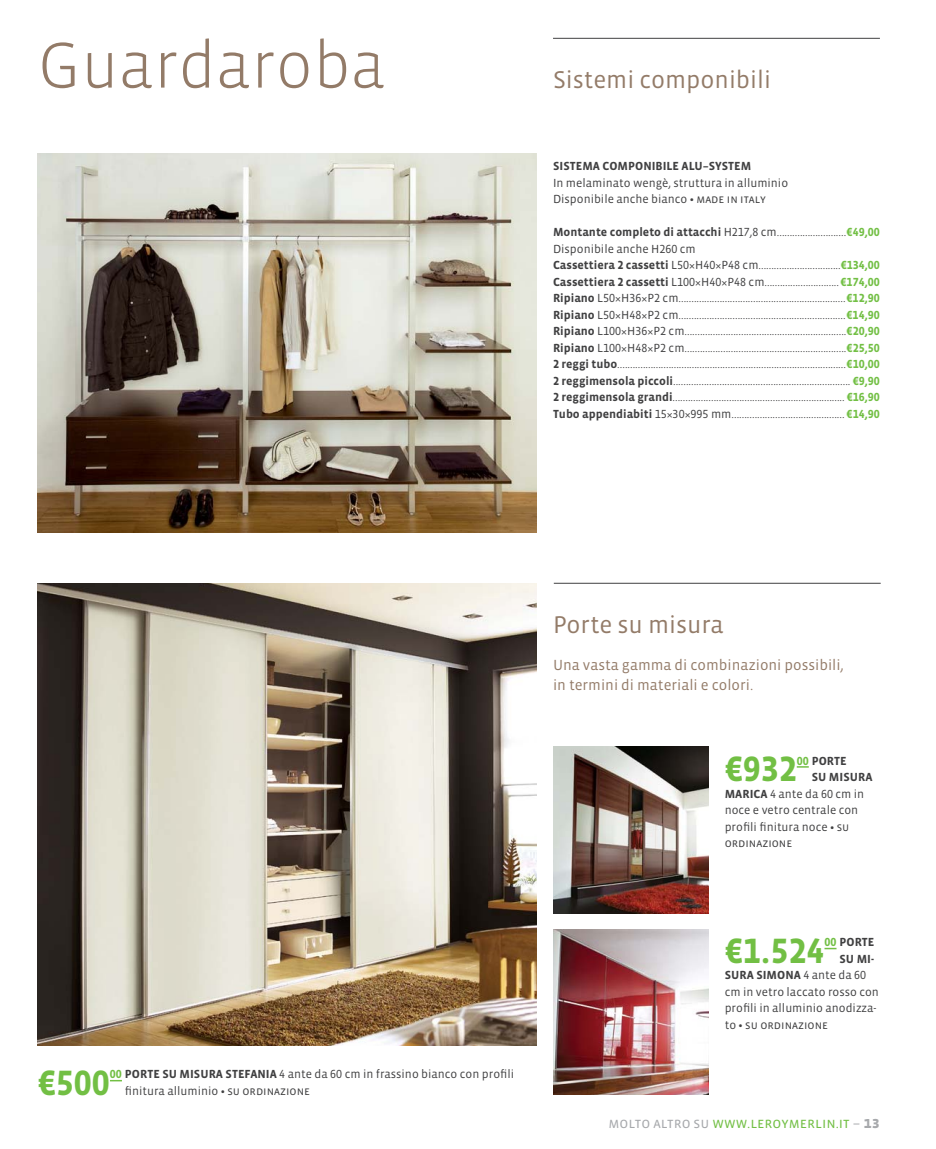
<style>
.page{position:relative;width:936px;height:1149px;background:#fff}
.page>*{position:absolute;margin:0;border:0;box-sizing:border-box;transform-origin:0 0}
.t1{font:300 66px "Vista Sans";color:#937b68}
.t2{font:700 36px "Vista Sans Alt";color:#72bf44}
.t3{font:24.75px "Vista Sans";color:#937b68}
.t4{font:15px/20.7px "Vista Sans";color:#937b68}
.t5{font:15px "Vista Sans SC Book";color:#72bf44}
.t6{font:12px/16.5px "Vista Sans";color:#404041}
.t7{font:700 12px "Vista Sans";color:#404041}
.t8{font:12px "Vista Sans SC Book";color:#404041}
.s1{font-weight:700}
.s2{font-family:"Vista Sans SC Book"}
.s3{font-family:"Vista Sans Alt"}
.s4{font-family:"Vista Sans Alt";font-weight:700;color:#72bf44}
.s5{font-family:"Vista Sans Alt";font-weight:700}
.s6{font-family:"Vista Sans Alt";color:#72bf44}
.s7{font-family:"Vista Sans Alt";font-weight:400}
.s8{font-weight:400}
.s9{font-family:"Vista Sans"}
.s10{font-family:"Vista Sans";font-weight:700}
.s11{color:#a7a9ac}
.s12{font-family:"Vista Sans SC Bold";font-size:16.5px;color:#a7a9ac}
</style>
<div class="page">
<img style="left:38px;top:154px;width:498px;height:378px">
<svg style="left:824px;top:947px;width:12px;height:2px"></svg>
<svg style="left:796px;top:766px;width:12px;height:1px"></svg>
<svg style="left:110px;top:1079px;width:12px;height:2px"></svg>
<hr style="left:553px;top:583px;width:327px;height:1px;background:#404041">
<img style="left:553px;top:746px;width:155px;height:167px">
<img style="left:553px;top:929px;width:155px;height:165px">
<img style="left:38px;top:583px;width:498px;height:462px">
<hr style="left:553px;top:38px;width:326px;height:1px;background:#404041">
<h1 class="t1" style="left:38px;top:33px;width:349px">Guardaroba</h1>
<h3 class="t3" style="left:553px;top:67px;width:219px">Sistemi componibili</h3>
<p class="t7" style="left:553px;top:160px;width:200px">SISTEMA COMPONIBILE ALU–SYSTEM</p>
<p class="t6" style="left:553px;top:175px;width:236px">In melaminato wengè, struttura in alluminio<br>Disponibile anche bianco <span class="s1">•</span> <span class="s2">made in italy</span></p>
<p class="t6" style="left:553px;top:224px;width:328px"><span class="s1">Montante completo di attacchi</span> H<span class="s3">217,8</span> cm...........................<span class="s4">€49,00<br></span>Disponibile anche H<span class="s3">260</span> cm<br><span class="s1">Cassettiera</span> <span class="s5">2</span> <span class="s1">cassetti</span> L<span class="s3">50</span>×H<span class="s3">40</span>×P<span class="s3">48</span> cm................................<span class="s4">€134,00<br></span><span class="s1">Cassettiera</span> <span class="s5">2</span> <span class="s1">cassetti</span> L<span class="s3">100</span>×H<span class="s3">40</span>×P<span class="s3">48</span> cm............................. <span class="s4">€174,00<br></span><span class="s1">Ripiano</span> L<span class="s3">50</span>×H<span class="s3">36</span>×P<span class="s3">2</span> cm.................................................................<span class="s4">€12,90<br></span><span class="s1">Ripiano</span> L<span class="s3">50</span>×H<span class="s3">48</span>×P<span class="s3">2</span> cm.................................................................<span class="s4">€14,90<br></span><span class="s1">Ripiano</span> L<span class="s3">100</span>×H<span class="s3">36</span>×P<span class="s3">2</span> cm...............................................................<span class="s4">€20,90<br></span><span class="s1">Ripiano</span> L<span class="s3">100</span>×H<span class="s3">48</span>×P<span class="s3">2</span> cm...............................................................<span class="s4">€25,50<br></span><span class="s5">2</span> <span class="s1">reggi tubo</span>......................................................................................... <span class="s4">€10,00<br></span><span class="s5">2</span> <span class="s1">reggimensola piccoli</span>..................................................................... <span class="s4">€9,90<br></span><span class="s5">2</span> <span class="s1">reggimensola grandi</span>................................................................... <span class="s4">€16,90<br></span><span class="s1">Tubo appendiabiti</span> <span class="s3">15</span>×<span class="s3">30</span>×<span class="s3">995</span> mm............................................ <span class="s4">€14,90</span></p>
<p class="t6" style="left:125px;top:1066px;width:390px;text-indent:-15px"><span class="s4">00</span> <span class="s1">PORTE SU MISURA STEFANIA</span> <span class="s3">4</span> ante da <span class="s3">60</span> cm in frassino bianco con profili finitura alluminio <span class="s1">•</span> <span class="s2">su ordinazione</span></p>
<h2 class="t2" style="left:38px;top:1061px;width:74px">€500</h2>
<h3 class="t3" style="left:553px;top:611px;width:172px">Porte su misura</h3>
<p class="t4" style="left:553px;top:654px;width:292px">Una vasta gamma di combinazioni possibili, in termini di materiali e colori.</p>
<p class="t7" style="left:796px;top:754px;width:51px"><span class="s6">00</span> PORTE</p>
<p class="t7" style="left:811px;top:771px;width:62px">SU MISURA</p>
<p class="t6" style="left:724px;top:785px;width:141px"><span class="s1">MARICA</span> <span class="s3">4</span> ante da <span class="s3">60</span> cm in</p>
<p class="t6" style="left:724px;top:802px;width:135px">noce e vetro centrale con</p>
<p class="t6" style="left:724px;top:818px;width:126px">profili finitura noce <span class="s1">•</span> <span class="s2">su</span></p>
<p class="t8" style="left:724px;top:835px;width:69px">ordinazione</p>
<h2 class="t2" style="left:724px;top:747px;width:73px">€932</h2>
<p class="t7" style="left:824px;top:936px;width:51px"><span class="s6">00</span> PORTE</p>
<p class="t7" style="left:839px;top:952px;width:36px">SU MI-</p>
<p class="t7" style="left:724px;top:969px;width:143px">SURA SIMONA <span class="s7">4</span> <span class="s8">ante da</span> <span class="s7">60</span></p>
<p class="t6" style="left:724px;top:983px;width:156px">cm in vetro laccato rosso con</p>
<p class="t6" style="left:724px;top:1000px;width:153px">profili in alluminio anodizza-</p>
<p class="t8" style="left:724px;top:1017px;width:105px"><span class="s9">to</span> <span class="s10">•</span> su ordinazione</p>
<h2 class="t2" style="left:724px;top:929px;width:101px">€1.524</h2>
<p class="t5" style="left:608px;top:1113px;width:273px"><span class="s11">molto altro su</span> www.leroymerlin.it <span class="s11">–</span> <span class="s12">13</span></p>
</div>
